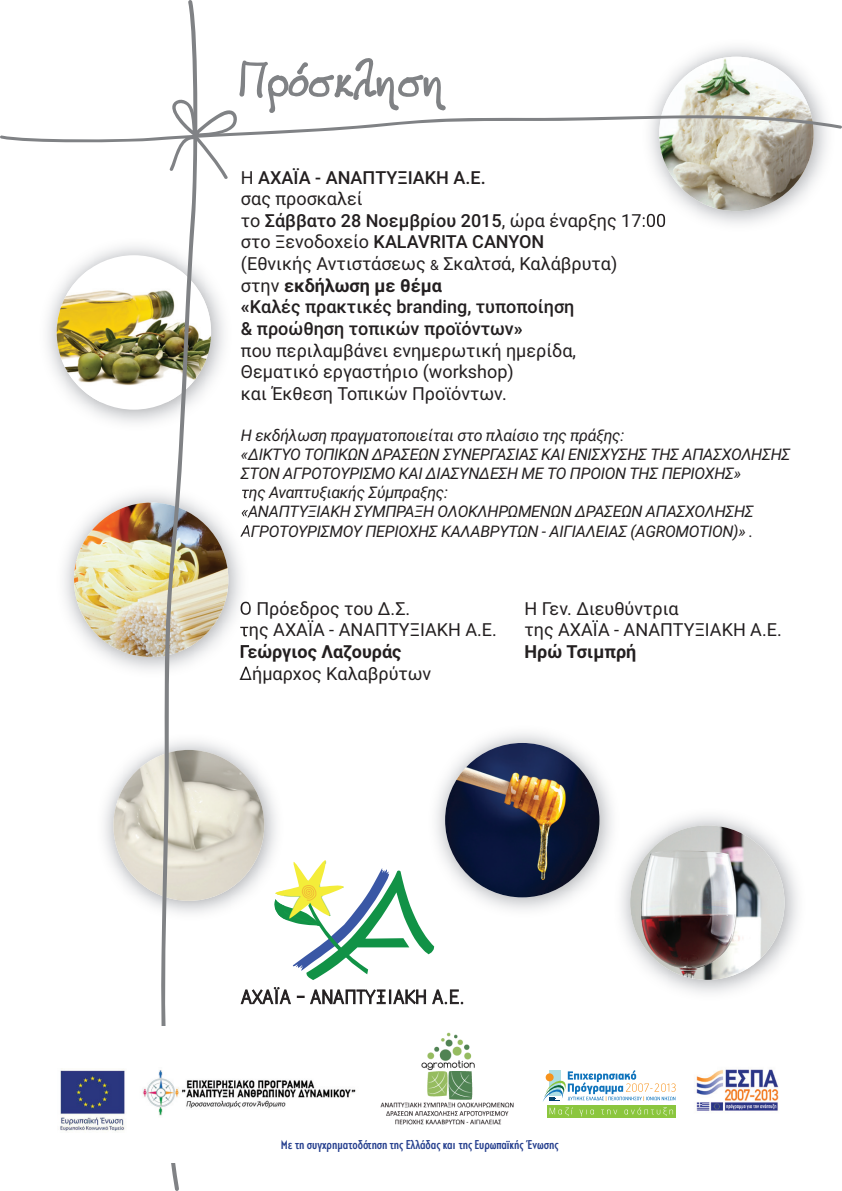
<style>
.page{position:relative;width:842px;height:1191px;background:#fff}
.page>*{position:absolute;margin:0;border:0;box-sizing:border-box;transform-origin:0 0}
.t1{font:59.8px "VAG Hand Written";color:#808285}
.t2{font:18px/21.6px "Roboto";color:#231f20}
.t3{font:700 18px "Roboto";color:#231f20}
.t4{font:italic 16px/19.2px "Roboto";letter-spacing:-.02em;color:#231f20}
.t5{font:700 condensed 14px "CF Roxan";color:#253f8e}
.s1{font-weight:500}
.s2{font-size:14px}
.s3{font-weight:700}
</style>
<div class="page">
<svg style="left:241px;top:987px;width:50px;height:17px"></svg>
<svg style="left:297px;top:989px;width:129px;height:15px"></svg>
<svg style="left:432px;top:989px;width:31px;height:15px"></svg>
<img style="left:104px;top:741px;width:172px;height:172px">
<svg style="left:274px;top:860px;width:160px;height:120px"></svg>
<img style="left:113px;top:750px;width:151px;height:151px;border-radius:75px">
<img style="left:428px;top:733px;width:184px;height:185px">
<img style="left:445px;top:743px;width:154px;height:154px;border-radius:77px">
<img style="left:64px;top:493px;width:185px;height:177px">
<img style="left:242px;top:489px;width:7px;height:12px">
<svg style="left:242px;top:506px;width:7px;height:11px"></svg>
<img style="left:240px;top:524px;width:9px;height:16px">
<img style="left:241px;top:600px;width:8px;height:18px">
<img style="left:240px;top:620px;width:9px;height:20px">
<img style="left:241px;top:644px;width:8px;height:17px">
<svg style="left:240px;top:665px;width:9px;height:12px"></svg>
<img style="left:74px;top:502px;width:154px;height:155px;border-radius:77px">
<img style="left:642px;top:213px;width:23px;height:15px">
<img style="left:47px;top:246px;width:177px;height:177px">
<div style="left:57px;top:255px;width:154px;height:155px;background:#fff;border-radius:50%"></div>
<img style="left:57px;top:270px;width:154px;height:132px">
<img style="left:621px;top:816px;width:177px;height:177px">
<img style="left:630px;top:825px;width:154px;height:154px;border-radius:77px">
<img style="left:156px;top:0;width:43px;height:1191px">
<svg style="left:0;top:47px;width:842px;height:158px"></svg>
<div style="left:0;top:1026px;width:842px;height:136px;background:#fff"></div>
<img style="left:696px;top:1069px;width:83px;height:42px">
<div style="left:547px;top:1105px;width:129px;height:12px;background:#8bc63e"></div>
<svg style="left:543px;top:1070px;width:132px;height:46px"></svg>
<img style="left:60px;top:1068px;width:65px;height:64px">
<img style="left:142px;top:1070px;width:214px;height:46px">
<img style="left:380px;top:1032px;width:134px;height:93px">
<h1 class="t1" style="left:240px;top:42px;width:207px">Πρόσκληση</h1>
<p class="t2" style="left:241px;top:166px;width:427px">Η <span class="s1">ΑΧΑΪΑ - ΑΝΑΠΤΥΞΙΑΚΗ Α.Ε.<br></span>σας προσκαλεί<br>το <span class="s1">Σάββατο 28 Νοεμβρίου 2015</span>, ώρα έναρξης 17:00 στο Ξενοδοχείο <span class="s1">KALAVRITA CANYON<br></span>(Εθνικής Αντιστάσεως <span class="s2">&amp;</span> Σκαλτσά, Καλάβρυτα)<br>στην <span class="s3">εκδήλωση με θέμα<br>«</span><span class="s1">Καλές πρακτικές branding, τυποποίηση<br>&amp; προώθηση τοπικών προϊόντων</span><span class="s3">»<br></span>που περιλαμβάνει ενημερωτική ημερίδα,<br>Θεματικό εργαστήριο (workshop)<br>και Έκθεση Τοπικών Προϊόντων.</p>
<p class="t4" style="left:241px;top:424px;width:551px">Η εκδήλωση πραγματοποιείται στο πλαίσιο της πράξης:<br>«∆ΙΚΤΥΟ ΤΟΠΙΚΩΝ ∆ΡΑΣΕΩΝ ΣΥΝΕΡΓΑΣΙΑΣ ΚΑΙ ΕΝΙΣΧΥΣΗΣ ΤΗΣ ΑΠΑΣΧΟΛΗΣΗΣ ΣΤΟΝ ΑΓΡΟΤΟΥΡΙΣΜΟ ΚΑΙ ∆ΙΑΣΥΝ∆ΕΣΗ ΜΕ ΤΟ ΠΡΟΙΟΝ ΤΗΣ ΠΕΡΙΟΧΗΣ»<br>της Αναπτυξιακής Σύμπραξης:<br>«ΑΝΑΠΤΥΞΙΑΚΗ ΣΥΜΠΡΑΞΗ ΟΛΟΚΛΗΡΩΜΕΝΩΝ ∆ΡΑΣΕΩΝ ΑΠΑΣΧΟΛΗΣΗΣ ΑΓΡΟΤΟΥΡΙΣΜΟΥ ΠΕΡΙΟΧΗΣ ΚΑΛΑΒΡΥΤΩΝ - ΑΙΓΙΑΛΕΙΑΣ (AGROMOTION)» .</p>
<p class="t2" style="left:240px;top:597px;width:259px">Ο Πρόεδρος του ∆.Σ.<br>της ΑΧΑΪΑ - ΑΝΑΠΤΥΞΙΑΚΗ Α.Ε.</p>
<p class="t3" style="left:240px;top:639px;width:163px">Γεώργιος Λαζουράς</p>
<p class="t2" style="left:240px;top:661px;width:193px">∆ήμαρχος Καλαβρύτων</p>
<p class="t2" style="left:524px;top:597px;width:259px">Η Γεν. ∆ιευθύντρια<br>της ΑΧΑΪΑ - ΑΝΑΠΤΥΞΙΑΚΗ Α.Ε.</p>
<p class="t3" style="left:524px;top:639px;width:113px">Ηρώ Τσιμπρή</p>
<p class="t5" style="left:281px;top:1137px;width:280px">Με τη συγχρηματοδότηση της Ελλάδας και της Ευρωπαϊκής Ένωσης</p>
</div>
